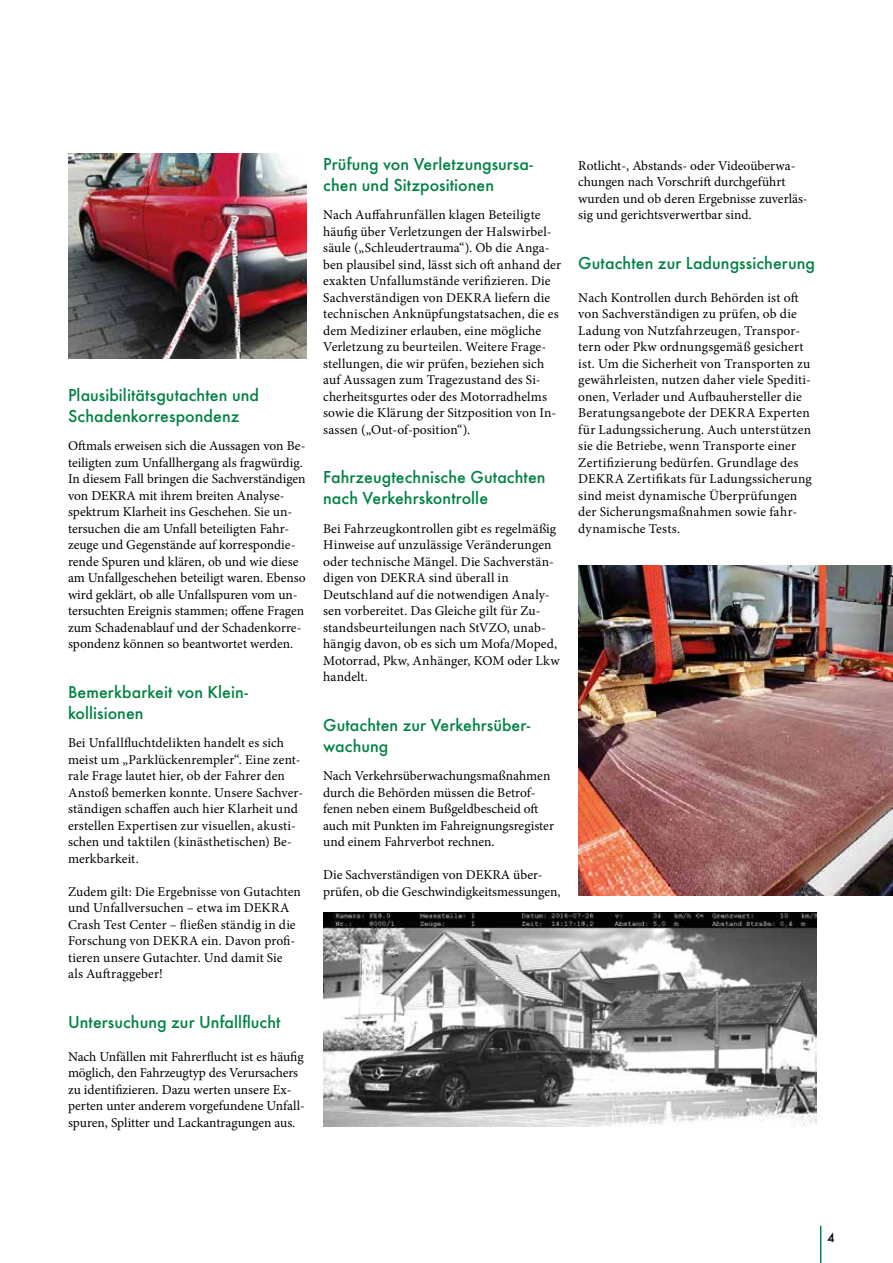
<style>
.page{position:relative;width:893px;height:1263px;background:#fff}
.page>*{position:absolute;margin:0;border:0;box-sizing:border-box;transform-origin:0 0}
.t1{font:500 18px/21px "Futura";letter-spacing:.005em;color:#008244}
.t2{font:13.5px/16.5px "Minion Pro";letter-spacing:.005em;color:#000}
.t3{font:500 13.5px "Futura";color:#000}
</style>
<div class="page">
<hr style="left:820px;top:1226px;width:1px;height:37px;background:#008244">
<img style="left:68px;top:153px;width:238px;height:205px">
<img style="left:578px;top:566px;width:315px;height:330px">
<img style="left:323px;top:912px;width:493px;height:215px">
<h1 class="t1" style="left:68px;top:382px;width:192px">Plausibilitätsgutachten und<br>Schadenkorrespondenz</h1>
<p class="t2" style="left:68px;top:438px;width:239px">Oftmals erweisen sich die Aussagen von Be&shy;teiligten zum Unfallhergang als fragwürdig.<br>In diesem Fall bringen die Sachverständigen von DEKRA mit ihrem breiten Analyse&shy;spektrum Klarheit ins Geschehen. Sie un&shy;tersuchen die am Unfall beteiligten Fahr&shy;zeuge und Gegenstände auf korrespondie&shy;rende Spuren und klären, ob und wie diese am Unfallgeschehen beteiligt waren. Ebenso wird geklärt, ob alle Unfallspuren vom un&shy;tersuchten Ereignis stammen; offene Fragen zum Schadenablauf und der Schadenkorre&shy;spondenz können so beantwortet werden.</p>
<h1 class="t1" style="left:68px;top:679px;width:181px">Bemerkbarkeit von Klein&shy;kollisionen</h1>
<p class="t2" style="left:68px;top:735px;width:237px">Bei Unfallfluchtdelikten handelt es sich meist um „Parklückenrempler“. Eine zent&shy;rale Frage lautet hier, ob der Fahrer den Anstoß bemerken konnte. Unsere Sachver&shy;ständigen schaffen auch hier Klarheit und erstellen Expertisen zur visuellen, akusti&shy;schen und taktilen (kinästhetischen) Be&shy;merkbarkeit.</p>
<p class="t2" style="left:68px;top:883px;width:234px">Zudem gilt: Die Ergebnisse von Gutachten und Unfallversuchen – etwa im DEKRA Crash Test Center – fließen ständig in die Forschung von DEKRA ein. Davon profi&shy;tieren unsere Gutachter. Und damit Sie<br>als Auftraggeber!</p>
<h1 class="t1" style="left:68px;top:1009px;width:214px">Untersuchung zur Unfallflucht</h1>
<p class="t2" style="left:68px;top:1048px;width:238px">Nach Unfällen mit Fahrerflucht ist es häufig möglich, den Fahrzeugtyp des Verursachers zu identifizieren. Dazu werten unsere Ex&shy;perten unter anderem vorgefundene Unfall&shy;spuren, Splitter und Lackantragungen aus.</p>
<h1 class="t1" style="left:323px;top:151px;width:211px">Prüfung von Verletzungsursa&shy;chen und Sitzpositionen</h1>
<p class="t2" style="left:323px;top:207px;width:239px">Nach Auffahrunfällen klagen Beteiligte häufig über Verletzungen der Halswirbel&shy;säule („Schleudertrauma“). Ob die Anga&shy;ben plausibel sind, lässt sich oft anhand der exakten Unfallumstände verifizieren. Die Sachverständigen von DEKRA liefern die technischen Anknüpfungstatsachen, die es dem Mediziner erlauben, eine mögliche Verletzung zu beurteilen. Weitere Frage&shy;stellungen, die wir prüfen, beziehen sich auf Aussagen zum Tragezustand des Si&shy;cherheitsgurtes oder des Motorradhelms sowie die Klärung der Sitzposition von In&shy;sassen („Out-of-position“).</p>
<h1 class="t1" style="left:323px;top:465px;width:224px">Fahrzeugtechnische Gutachten nach Verkehrskontrolle</h1>
<p class="t2" style="left:323px;top:520px;width:238px">Bei Fahrzeugkontrollen gibt es regelmäßig Hinweise auf unzulässige Veränderungen oder technische Mängel. Die Sachverstän&shy;digen von DEKRA sind überall in Deutschland auf die notwendigen Analy&shy;sen vorbereitet. Das Gleiche gilt für Zu&shy;standsbeurteilungen nach StVZO, unab&shy;hängig davon, ob es sich um Mofa/Moped, Motorrad, Pkw, Anhänger, KOM oder Lkw handelt.</p>
<h1 class="t1" style="left:323px;top:712px;width:209px">Gutachten zur Verkehrsüber&shy;wachung</h1>
<p class="t2" style="left:323px;top:768px;width:232px">Nach Verkehrsüberwachungsmaßnahmen durch die Behörden müssen die Betrof&shy;fenen neben einem Bußgeldbescheid oft auch mit Punkten im Fahreignungsregister und einem Fahrverbot rechnen.</p>
<p class="t2" style="left:323px;top:866px;width:239px">Die Sachverständigen von DEKRA über&shy;prüfen, ob die Geschwindigkeitsmessungen,</p>
<p class="t2" style="left:578px;top:157px;width:231px">Rotlicht-, Abstands- oder Videoüberwa&shy;chungen nach Vorschrift durchgeführt wurden und ob deren Ergebnisse zuverläs&shy;sig und gerichtsverwertbar sind.</p>
<h1 class="t1" style="left:578px;top:250px;width:238px">Gutachten zur Ladungssicherung</h1>
<p class="t2" style="left:578px;top:289px;width:235px">Nach Kontrollen durch Behörden ist oft von Sachverständigen zu prüfen, ob die Ladung von Nutzfahrzeugen, Transpor&shy;tern oder Pkw ordnungsgemäß gesichert ist. Um die Sicherheit von Transporten zu gewährleisten, nutzen daher viele Spediti&shy;onen, Verlader und Aufbauhersteller die Beratungsangebote der DEKRA Experten für Ladungssicherung. Auch unterstützen sie die Betriebe, wenn Transporte einer Zertifizierung bedürfen. Grundlage des DEKRA Zertifikats für Ladungssicherung sind meist dynamische Überprüfungen der Sicherungsmaßnahmen sowie fahr&shy;dynamische Tests.</p>
<p class="t3" style="left:827px;top:1227px;width:9px">4</p>
</div>
